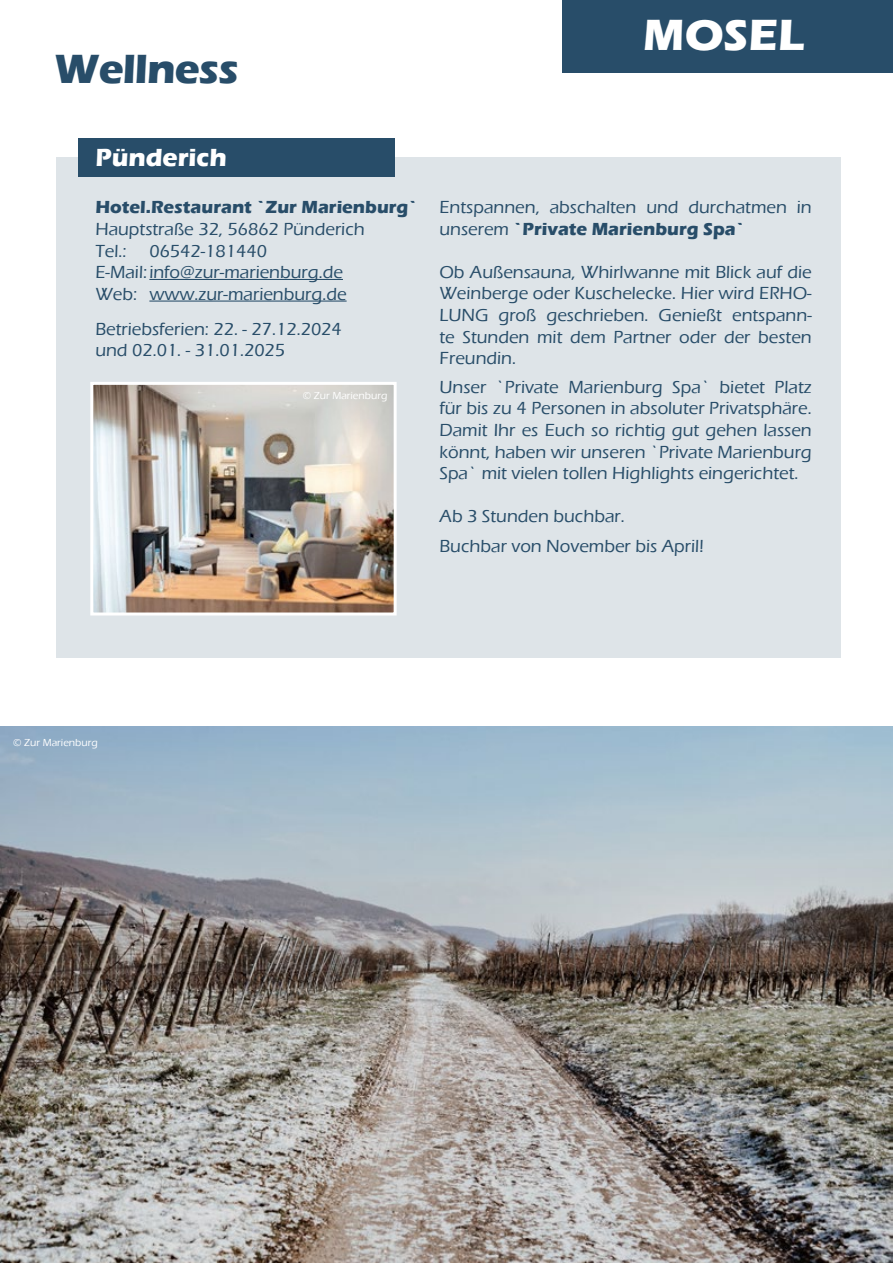
<style>
.page{position:relative;width:893px;height:1263px;background:#fff}
.page>*{position:absolute;margin:0;border:0;box-sizing:border-box;transform-origin:0 0}
.t1{font:700 45px "Eras ITC";color:#fff}
.t2{font:700 42px "Eras ITC";letter-spacing:-.02em;color:#284d69}
.t3{font:700 25.5px "Eras ITC";color:#fff}
.t4{font:500 18px/21.6px "Eras ITC";color:#284d69}
.t5{font:700 18px "Eras ITC";color:#284d69}
.t6{font:500 10.5px "Eras ITC";color:#fff}
.s1{font-weight:700}
</style>
<div class="page">
<div style="left:563px;top:0;width:330px;height:72px;background:#284d69"></div>
<div style="left:56px;top:157px;width:785px;height:501px;background:#dee4e8"></div>
<div style="left:78px;top:138px;width:316px;height:38px;background:#284d69"></div>
<hr style="left:149px;top:279px;width:194px;height:1px;background:#284d69">
<hr style="left:149px;top:301px;width:198px;height:1px;background:#284d69">
<img style="left:94px;top:386px;width:299px;height:225px">
<div style="left:90px;top:382px;width:307px;height:233px;border:3px solid #fff"></div>
<img style="left:0;top:726px;width:893px;height:537px">
<h2 class="t2" style="left:54px;top:45px;width:186px">Wellness</h2>
<h1 class="t1" style="left:643px;top:9px;width:163px">MOSEL</h1>
<h3 class="t3" style="left:95px;top:142px;width:133px">Pünderich</h3>
<p class="t5" style="left:95px;top:197px;width:324px">Hotel.Restaurant `Zur Marienburg`</p>
<p class="t4" style="left:95px;top:218px;width:271px">Hauptstraße 32, 56862 Pünderich<br>Tel.:</p>
<p class="t4" style="left:95px;top:240px;width:253px;text-indent:54px">06542-181440<br>E-Mail: info@zur-marienburg.de<br>Web: www.zur-marienburg.de</p>
<p class="t4" style="left:95px;top:318px;width:248px">Betriebsferien: 22. - 27.12.2024 und 02.01. - 31.01.2025</p>
<p class="t6" style="left:303px;top:390px;width:86px">© Zur Marienburg</p>
<p class="t4" style="left:439px;top:196px;width:374px">Entspannen, abschalten und durchatmen in unserem <span class="s1">`Private Marienburg Spa`</span></p>
<p class="t4" style="left:439px;top:261px;width:374px;text-align:justify">Ob Außensauna, Whirlwanne mit Blick auf die Weinberge oder Kuschelecke. Hier wird ERHO-LUNG groß geschrieben. Genießt entspann&shy;te Stunden mit dem Partner oder der besten Freundin.</p>
<p class="t4" style="left:439px;top:376px;width:374px;text-align:justify">Unser `Private Marienburg Spa` bietet Platz für bis zu 4 Personen in absoluter Privatsphäre.<br>Damit Ihr es Euch so richtig gut gehen lassen könnt, haben wir unseren `Private Marienburg Spa` mit vielen tollen Highlights eingerichtet.</p>
<p class="t4" style="left:439px;top:502px;width:266px;line-height:30px">Ab 3 Stunden buchbar.<br>Buchbar von November bis April!</p>
<p class="t6" style="left:13px;top:737px;width:86px">© Zur Marienburg</p>
</div>
